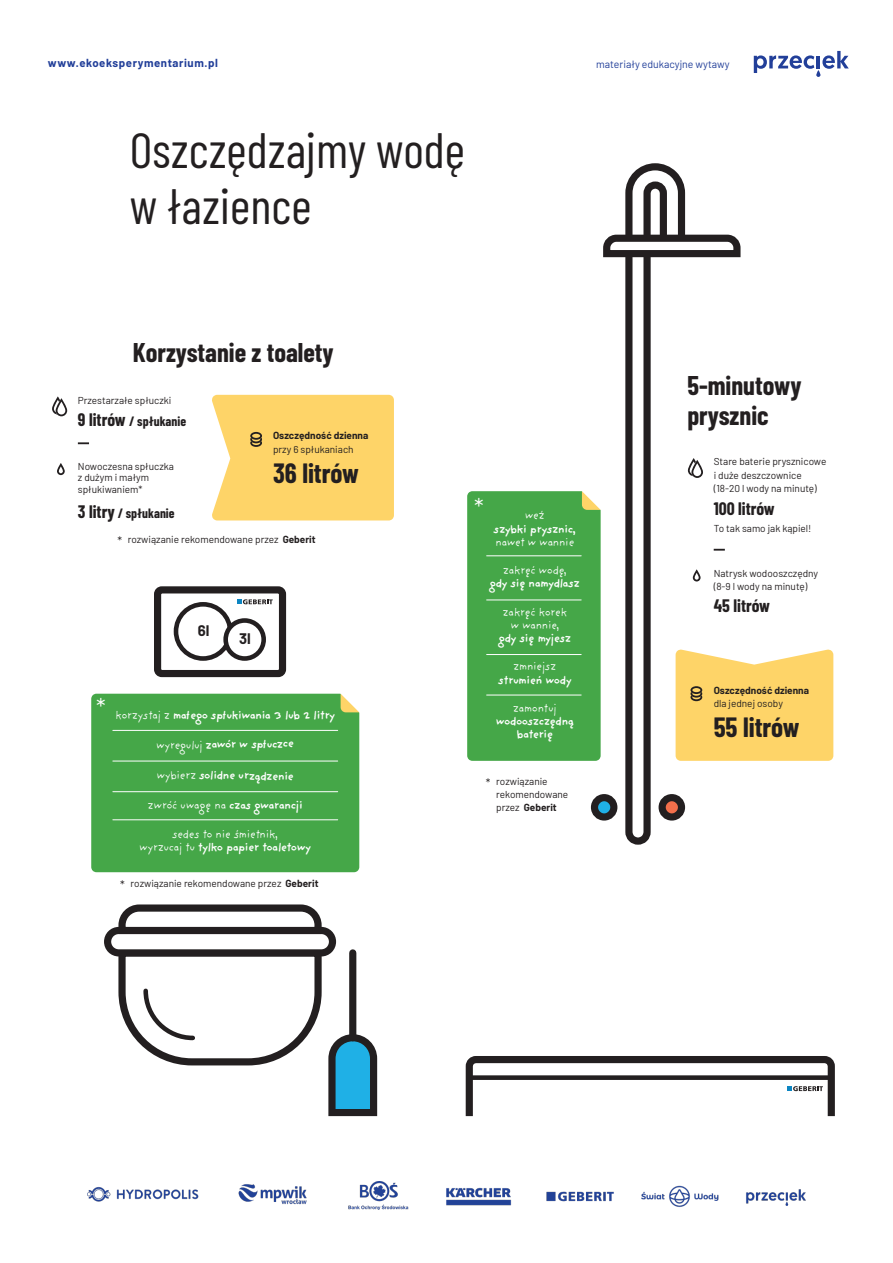
<style>
.page{position:relative;width:893px;height:1263px;background:#fff}
.page>*{position:absolute;margin:0;border:0;box-sizing:border-box;transform-origin:0 0}
.t1{font:49.5px/55.8px "Barlow Condensed";color:#231f20}
.t2{font:700 27.15px "Barlow Condensed";color:#231f20}
.t3{font:700 26.4px/29.7px "Barlow Condensed";color:#231f20}
.t4{font:24.15px "Barlow";color:#fff}
.t5{font:700 17.7px "Barlow Condensed";color:#231f20}
.t6{font:700 15px "Barlow";color:#231f20}
.t7{font:700 13.2px "Barlow Condensed";color:#231f20}
.t8{font:700 11.7px/13.2px "Providence Sans Pro";letter-spacing:-.07em;color:#fff;text-align:center}
.t9{font:11.7px/13.2px "Providence Sans Pro";letter-spacing:-.07em;color:#fff;text-align:center}
.t10{font:11.7px "Barlow";color:#231f20}
.t11{font:700 11.4px "Barlow";letter-spacing:.05em;color:#223f99}
.t12{font:10.5px "Barlow";color:#223f99}
.t13{font:10.05px/13.5px "Barlow";color:#231f20}
.t14{font:700 10.05px "Barlow";color:#231f20}
.s1{font-size:17.7px}
.s2{font-weight:700}
.s3{font-weight:400}
</style>
<div class="page">
<svg style="left:57px;top:463px;width:8px;height:12px"></svg>
<div style="left:212px;top:395px;width:182px;height:125px;background:#fed468"></div>
<svg style="left:78px;top:442px;width:11px;height:2px"></svg>
<svg style="left:52px;top:396px;width:15px;height:20px"></svg>
<svg style="left:154px;top:586px;width:133px;height:92px"></svg>
<svg style="left:104px;top:904px;width:273px;height:212px"></svg>
<div style="left:349px;top:953px;width:7px;height:85px;background:#231f20"></div>
<div style="left:91px;top:694px;width:268px;height:178px;background:#45a748"></div>
<hr style="left:113px;top:730px;width:225px;height:1px;background:#fff">
<hr style="left:113px;top:761px;width:225px;height:1px;background:#fff">
<hr style="left:113px;top:791px;width:225px;height:1px;background:#fff">
<hr style="left:113px;top:819px;width:225px;height:1px;background:#fff">
<svg style="left:340px;top:693px;width:20px;height:20px"></svg>
<div style="left:591px;top:794px;width:26px;height:26px;background:#1fb0e6;border:7px solid #231f20;border-radius:50%"></div>
<svg style="left:625px;top:163px;width:63px;height:682px"></svg>
<svg style="left:603px;top:231px;width:138px;height:30px"></svg>
<div style="left:467px;top:491px;width:134px;height:270px;background:#45a748"></div>
<svg style="left:693px;top:569px;width:8px;height:12px"></svg>
<svg style="left:676px;top:649px;width:157px;height:112px;background:#fcd572"></svg>
<svg style="left:714px;top:549px;width:11px;height:2px"></svg>
<svg style="left:688px;top:458px;width:15px;height:20px"></svg>
<svg style="left:465px;top:1056px;width:370px;height:60px"></svg>
<img style="left:87px;top:1181px;width:719px;height:28px">
<svg style="left:754px;top:51px;width:95px;height:26px"></svg>
<p class="t11" style="left:48px;top:56px;width:172px">www.ekoeksperymentarium.pl</p>
<p class="t12" style="left:596px;top:58px;width:135px">materiały edukacyjne wytawy</p>
<h1 class="t1" style="left:130px;top:120px;width:337px">Oszczędzajmy wodę w łazience</h1>
<h3 class="t3" style="left:133px;top:336px;width:202px">Korzystanie z toalety</h3>
<p class="t13" style="left:78px;top:393px;width:95px">Przestarzałe spłuczki</p>
<h3 class="t7" style="left:78px;top:412px;width:110px"><span class="s1">9 litrów</span> / spłukanie</h3>
<p class="t13" style="left:78px;top:460px;width:98px;line-height:11.2px">Nowoczesna spłuczka z dużym i małym spłukiwaniem*</p>
<h3 class="t7" style="left:78px;top:504px;width:98px"><span class="s1">3 litry</span> / spłukanie</h3>
<p class="t14" style="left:273px;top:429px;width:97px">Oszczędność dzienna</p>
<p class="t13" style="left:273px;top:442px;width:82px">przy 6 spłukaniach</p>
<h2 class="t2" style="left:273px;top:456px;width:87px">36 litrów</h2>
<p class="t13" style="left:128px;top:532px;width:189px">rozwiązanie rekomendowane przez <span class="s2">Geberit</span></p>
<p class="t10" style="left:117px;top:533px;width:6px">*</p>
<h3 class="t6" style="left:198px;top:621px;width:13px">6l</h3>
<h3 class="t6" style="left:239px;top:629px;width:13px">3l</h3>
<h3 class="t4" style="left:96px;top:692px;width:11px">*</h3>
<p class="t8" style="left:115px;top:710px;width:222px"><span class="s3">korzystaj z</span> małego spłukiwania 3 lub 2 litry</p>
<p class="t8" style="left:156px;top:741px;width:140px;rotate:-1deg"><span class="s3">wyreguluj</span> zawór w spłuczce</p>
<p class="t8" style="left:156px;top:771px;width:139px"><span class="s3">wybierz</span> solidne urządzenie</p>
<p class="t8" style="left:148px;top:800px;width:157px"><span class="s3">zwróć uwagę na</span> czas gwarancji</p>
<p class="t9" style="left:139px;top:829px;width:173px">sedes to nie śmietnik,<br>wyrzucaj tu <span class="s2">tylko papier toaletowy</span></p>
<p class="t13" style="left:131px;top:876px;width:189px">rozwiązanie rekomendowane przez <span class="s2">Geberit</span></p>
<p class="t10" style="left:120px;top:877px;width:6px">*</p>
<h3 class="t4" style="left:474px;top:492px;width:11px">*</h3>
<p class="t9" style="left:525px;top:511px;width:22px">weź</p>
<p class="t8" style="left:494px;top:524px;width:84px">szybki prysznic,</p>
<p class="t9" style="left:495px;top:537px;width:81px">nawet w wannie</p>
<p class="t9" style="left:503px;top:565px;width:66px">zakręć wodę,</p>
<p class="t8" style="left:490px;top:578px;width:92px">gdy się namydlasz</p>
<p class="t9" style="left:503px;top:607px;width:66px">zakręć korek w wannie,</p>
<p class="t8" style="left:499px;top:634px;width:74px">gdy się myjesz</p>
<p class="t9" style="left:513px;top:662px;width:45px">zmniejsz</p>
<p class="t8" style="left:498px;top:675px;width:75px">strumień wody</p>
<p class="t9" style="left:513px;top:703px;width:45px">zamontuj</p>
<p class="t8" style="left:496px;top:717px;width:80px">wodooszczędną baterię</p>
<p class="t13" style="left:496px;top:775px;width:73px;line-height:12.8px">rozwiązanie rekomendowane przez <span class="s2">Geberit</span></p>
<p class="t10" style="left:486px;top:775px;width:6px">*</p>
<h3 class="t3" style="left:687px;top:370px;width:116px">5-minutowy prysznic</h3>
<p class="t13" style="left:714px;top:454px;width:114px">Stare baterie prysznicowe i duże deszczownice (18-20 l wody na minutę)</p>
<h3 class="t5" style="left:714px;top:497px;width:63px">100 litrów</h3>
<p class="t13" style="left:714px;top:521px;width:99px">To tak samo jak kąpiel!</p>
<p class="t13" style="left:714px;top:566px;width:106px">Natrysk wodooszczędny (8-9 l wody na minutę)</p>
<h3 class="t5" style="left:714px;top:595px;width:58px">45 litrów</h3>
<p class="t14" style="left:714px;top:684px;width:97px">Oszczędność dzienna</p>
<p class="t13" style="left:714px;top:697px;width:71px">dla jednej osoby</p>
<h2 class="t2" style="left:714px;top:710px;width:87px">55 litrów</h2>
</div>
